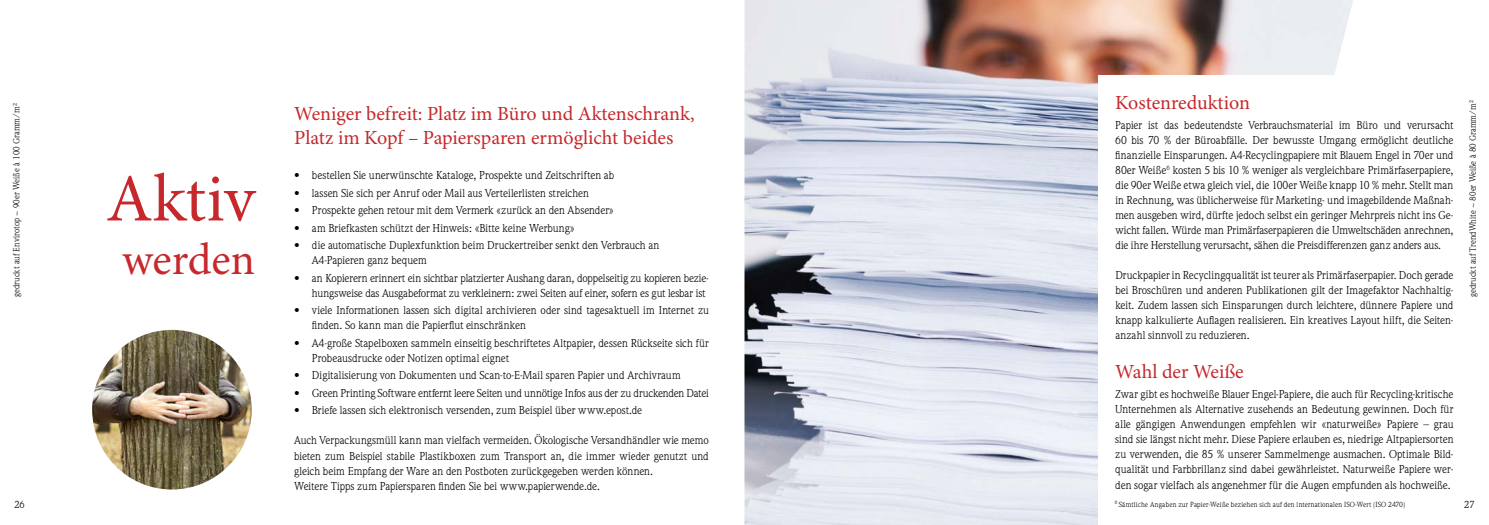
<style>
.page{position:relative;width:1489px;height:525px;background:#fff}
.page>*{position:absolute;margin:0;border:0;box-sizing:border-box;transform-origin:0 0}
.t1{font:67.5px "Minion Pro";color:#c6282b}
.t2{font:45px "Minion Pro";color:#c6282b}
.t3{font:20px/24px "Minion Pro";color:#c6282b}
.t4{font:11.25px/15px "Weidemann";letter-spacing:-.005em;color:#000}
.t5{font:10px "Weidemann";color:#000}
.t6{font:8.75px "Weidemann Std";color:#000}
.t7{font:7.25px "Weidemann";letter-spacing:.02em;color:#000}
</style>
<div class="page">
<img style="left:744px;top:0;width:609px;height:524px">
<div style="left:1097px;top:76px;width:356px;height:448px;background:#fff"></div>
<img style="left:92px;top:330px;width:160px;height:159px;border-radius:80px">
<h3 class="t3" style="left:1115px;top:91px;width:136px">Kostenreduktion</h3>
<p class="t4" style="left:1115px;top:117px;width:340px;text-align:justify">Papier ist das bedeutendste Verbrauchsmaterial im Büro und verursacht 60 bis 70 % der Büroabfälle. Der bewusste Umgang ermöglicht deutliche finanzielle Einsparungen. A4-Recyclingpapiere mit Blauem Engel in 70er und 80er Weiße<sup>6</sup> kosten 5 bis 10 % weniger als vergleichbare Primärfaserpapiere, die 90er Weiße etwa gleich viel, die 100er Weiße knapp 10 % mehr. Stellt man in Rechnung, was üblicherweise für Marketing- und imagebildende Maßnah&shy;men ausgeben wird, dürfte jedoch selbst ein geringer Mehrpreis nicht ins Ge&shy;wicht fallen. Würde man Primärfaserpapieren die Umweltschäden anrechnen, die ihre Herstellung verursacht, sähen die Preisdifferenzen ganz anders aus.</p>
<p class="t4" style="left:1115px;top:267px;width:340px;text-align:justify">Druckpapier in Recyclingqualität ist teurer als Primärfaserpapier. Doch gerade bei Broschüren und anderen Publikationen gilt der Imagefaktor Nachhaltig&shy;keit. Zudem lassen sich Einsparungen durch leichtere, dünnere Papiere und knapp kalkulierte Auflagen realisieren. Ein kreatives Layout hilft, die Seiten&shy;anzahl sinnvoll zu reduzieren.</p>
<h3 class="t3" style="left:1115px;top:360px;width:130px">Wahl der Weiße</h3>
<p class="t4" style="left:1115px;top:386px;width:340px;text-align:justify">Zwar gibt es hochweiße Blauer Engel-Papiere, die auch für Recycling-kritische Unternehmen als Alternative zusehends an Bedeutung gewinnen. Doch für alle gängigen Anwendungen empfehlen wir «naturweiße» Papiere – grau sind sie längst nicht mehr. Diese Papiere erlauben es, niedrige Altpapiersorten zu verwenden, die 85 % unserer Sammelmenge ausmachen. Optimale Bild&shy;qualität und Farbbrillanz sind dabei gewährleistet. Naturweiße Papiere wer-</p>
<p class="t4" style="left:1115px;top:477px;width:337px">den sogar vielfach als angenehmer für die Augen empfunden als hochweiße.</p>
<p class="t6" style="left:11px;top:297px;width:195px;rotate:-90deg">gedruckt auf Envirotop ~ 90er Weiße à 100 Gramm/m²</p>
<p class="t6" style="left:1467px;top:297px;width:198px;rotate:-90deg">gedruckt auf TrendWhite ~ 80er Weiße à 80 Gramm/m²</p>
<h3 class="t3" style="left:294px;top:102px;width:402px">Weniger befreit: Platz im Büro und Aktenschrank,<br>Platz im Kopf – Papiersparen ermöglicht beides</h3>
<p class="t4" style="left:294px;top:167px;width:321px">• bestellen Sie unerwünschte Kataloge, Prospekte und Zeitschriften ab</p>
<p class="t4" style="left:294px;top:185px;width:296px">• lassen Sie sich per Anruf oder Mail aus Verteilerlisten streichen</p>
<p class="t4" style="left:294px;top:203px;width:321px">• Prospekte gehen retour mit dem Vermerk «zurück an den Absender»</p>
<p class="t4" style="left:294px;top:220px;width:282px">• am Briefkasten schützt der Hinweis: «Bitte keine Werbung»</p>
<p class="t4" style="left:312px;top:238px;width:349px;text-indent:-18px">• die automatische Duplexfunktion beim Druckertreiber senkt den Verbrauch an<br>A4-Papieren ganz bequem</p>
<p class="t4" style="left:294px;top:270px;width:416px;text-align:right">• an Kopierern erinnert ein sichtbar platzierter Aushang daran, doppelseitig zu kopieren bezie&shy;hungsweise das Ausgabeformat zu verkleinern: zwei Seiten auf einer, sofern es gut lesbar ist</p>
<p class="t4" style="left:312px;top:303px;width:398px;text-indent:-18px">• viele Informationen lassen sich digital archivieren oder sind tagesaktuell im Internet zu finden. So kann man die Papierflut einschränken</p>
<p class="t4" style="left:312px;top:335px;width:398px;text-indent:-18px">• A4-große Stapelboxen sammeln einseitig beschriftetes Altpapier, dessen Rückseite sich für<br>Probeausdrucke oder Notizen optimal eignet</p>
<p class="t4" style="left:294px;top:368px;width:388px">• Digitalisierung von Dokumenten und Scan-to-E-Mail sparen Papier und Archivraum</p>
<p class="t4" style="left:294px;top:385px;width:416px">• Green Printing Software entfernt leere Seiten und unnötige Infos aus der zu druckenden Datei</p>
<p class="t4" style="left:294px;top:403px;width:349px">• Briefe lassen sich elektronisch versenden, zum Beispiel über www.epost.de</p>
<p class="t4" style="left:294px;top:433px;width:416px">Auch Verpackungsmüll kann man vielfach vermeiden. Ökologische Versandhändler wie memo bieten zum Beispiel stabile Plastikboxen zum Transport an, die immer wieder genutzt und gleich beim Empfang der Ware an den Postboten zurückgegeben werden können.<br>Weitere Tipps zum Papiersparen finden Sie bei www.papierwende.de.</p>
<h1 class="t1" style="left:106px;top:158px;width:151px">Aktiv</h1>
<h2 class="t2" style="left:122px;top:233px;width:135px">werden</h2>
<p class="t5" style="left:14px;top:498px;width:12px">26</p>
<p class="t5" style="left:1463px;top:498px;width:12px">27</p>
<p class="t7" style="left:1114px;top:500px;width:292px"><sup>6</sup> Sämtliche Angaben zur Papier-Weiße beziehen sich auf den internationalen ISO-Wert (ISO 2470)</p>
</div>
